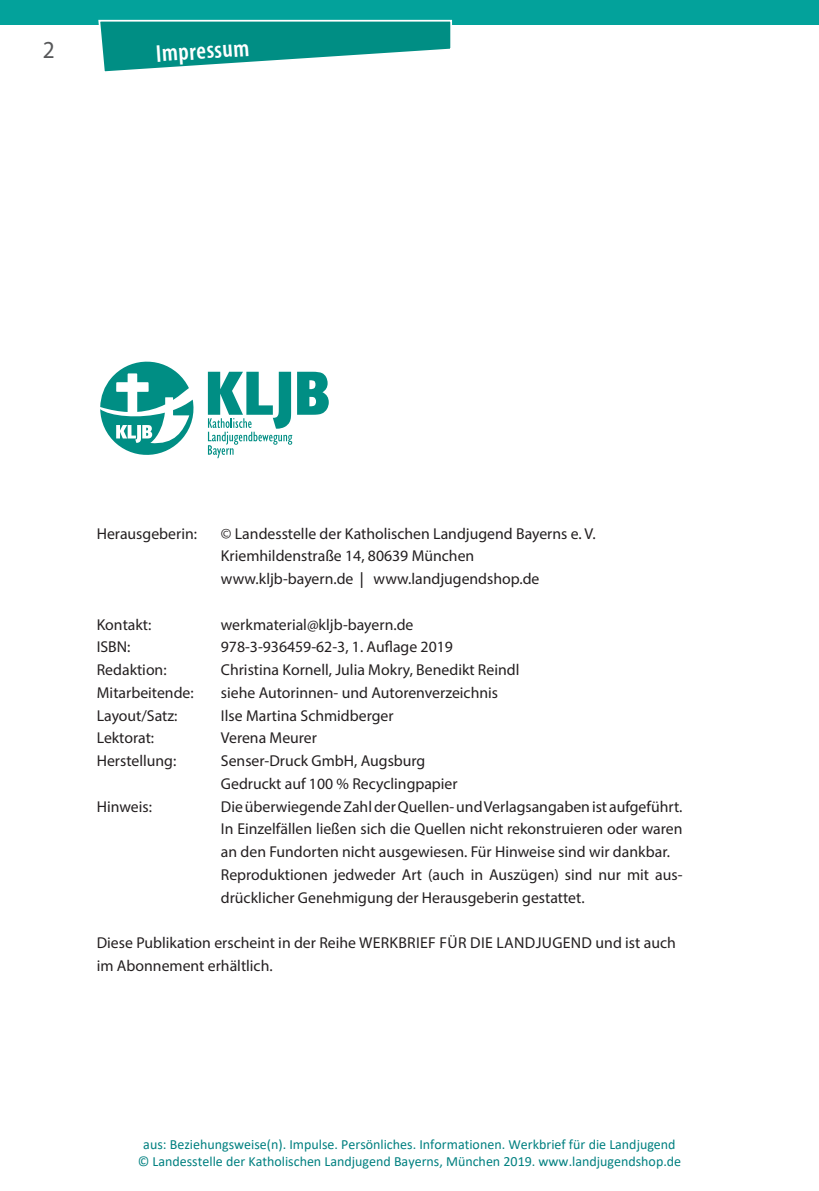
<style>
.page{position:relative;width:819px;height:1191px;background:#fff}
.page>*{position:absolute;margin:0;border:0;box-sizing:border-box;transform-origin:0 0}
.t1{font:600 condensed 24.5px "Myriad Pro";color:#fff}
.t2{font:24.5px "Myriad Pro";color:#57585a;scale:.95 1}
.t3{font:15.75px/22.8px "Myriad Pro";color:#231f20}
.t4{font:14px/16.8px "Calibri";color:#008080;text-align:center}
.s1{font-weight:600;font-stretch:condensed}
</style>
<div class="page">
<div style="left:0;top:0;width:819px;height:25px;background:#03a29b"></div>
<svg style="left:208px;top:372px;width:121px;height:86px"></svg>
<svg style="left:100px;top:361px;width:94px;height:94px"></svg>
<svg style="left:98px;top:19px;width:355px;height:53px"></svg>
<h1 class="t2" style="left:43px;top:35px;width:14px">2</h1>
<h1 class="t1" style="left:155px;top:39px;width:95px;rotate:-4deg">Impressum</h1>
<p class="t3" style="left:97px;top:522px;width:102px">Herausgeberin:</p>
<p class="t3" style="left:221px;top:522px;width:376px">© Landesstelle der Katholischen Landjugend Bayerns e. V.<br>Kriemhildenstraße 14, 80639 München www.kljb-bayern.de <span class="s1">|</span> www.landjugendshop.de</p>
<p class="t3" style="left:97px;top:613px;width:56px">Kontakt:</p>
<p class="t3" style="left:221px;top:613px;width:194px">werkmaterial@kljb-bayern.de</p>
<p class="t3" style="left:97px;top:635px;width:35px">ISBN:</p>
<p class="t3" style="left:221px;top:635px;width:233px">978-3-936459-62-3, 1. Auflage 2019</p>
<p class="t3" style="left:97px;top:658px;width:71px">Redaktion:</p>
<p class="t3" style="left:221px;top:658px;width:300px">Christina Kornell, Julia Mokry, Benedikt Reindl</p>
<p class="t3" style="left:97px;top:681px;width:98px">Mitarbeitende:</p>
<p class="t3" style="left:221px;top:681px;width:279px">siehe Autorinnen- und Autorenverzeichnis</p>
<p class="t3" style="left:97px;top:704px;width:82px">Layout/Satz:</p>
<p class="t3" style="left:221px;top:704px;width:174px">Ilse Martina Schmidberger</p>
<p class="t3" style="left:97px;top:726px;width:59px">Lektorat:</p>
<p class="t3" style="left:221px;top:726px;width:98px">Verena Meurer</p>
<p class="t3" style="left:97px;top:749px;width:81px">Herstellung:</p>
<p class="t3" style="left:221px;top:749px;width:238px">Senser-Druck GmbH, Augsburg<br>Gedruckt auf 100 % Recyclingpapier</p>
<p class="t3" style="left:97px;top:794px;width:57px">Hinweis:</p>
<p class="t3" style="left:221px;top:794px;width:463px">Die überwiegende Zahl der Quellen- und Verlagsangaben ist aufgeführt.<br>In Einzelfällen ließen sich die Quellen nicht rekonstruieren oder waren an den Fundorten nicht ausgewiesen. Für Hinweise sind wir dankbar.<br>Reproduktionen jedweder Art (auch in Auszügen) sind nur mit aus&shy;drücklicher Genehmigung der Herausgeberin gestattet.</p>
<p class="t3" style="left:97px;top:931px;width:580px">Diese Publikation erscheint in der Reihe WERKBRIEF FÜR DIE LANDJUGEND und ist auch im Abonnement erhältlich.</p>
<p class="t4" style="left:138px;top:1135px;width:545px">aus: Beziehungsweise(n). Impulse. Persönliches. Informationen. Werkbrief für die Landjugend © Landesstelle der Katholischen Landjugend Bayerns, München 2019. www.landjugendshop.de</p>
</div>
